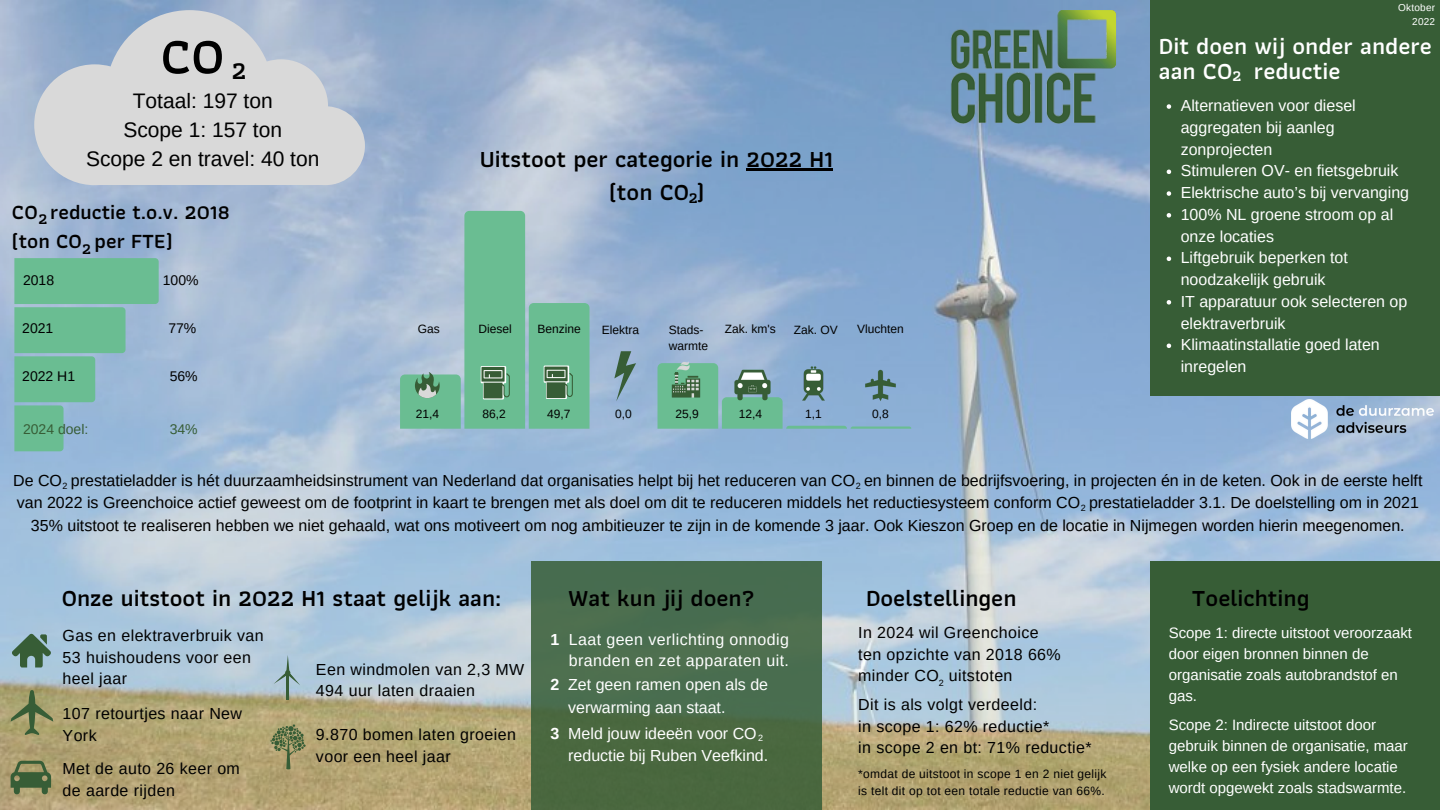
<style>
.page{position:relative;width:1440px;height:810px;background:#fff}
.page>*{position:absolute;margin:0;border:0;box-sizing:border-box;transform-origin:0 0}
.t1{font:600 52px "Athiti";color:#000}
.t2{font:600 24px/33px "Athiti";color:#000;text-align:center}
.t3{font:600 24px/24.9px "Athiti";color:#fff}
.t4{font:21px/29.2px "Arimo";color:#000;text-align:center}
.t5{font:600 21px/29.2px "Athiti";color:#000}
.t6{font:16px/22.1px "Arimo";color:#000;text-align:center}
.t7{font:16px/21.8px "Arimo";color:#fff}
.t8{font:16px/21.4px "Arimo";letter-spacing:.025em;color:#000}
.t9{font:16px/21.4px "Arimo";letter-spacing:.025em;color:#fff}
.t10{font:600 16px "Athiti";color:#000}
.t11{font:700 16px "Arimo";color:#fff}
.t12{font:15px/21px "Arimo";color:#fff}
.t13{font:14px "Arimo";color:#000}
.t14{font:14px "Arimo";color:#375d36}
.t15{font:12px/16.1px "Arimo";letter-spacing:.025em;color:#000}
.t16{font:12px/16.5px "Arimo";color:#000}
.t17{font:10px/13.3px "Arimo";letter-spacing:.025em;color:#fff;text-align:right}
.t18{font:9px "Arimo";color:#000}
.t19{font:9px "Arimo";color:#fff}
.s1{font-weight:700}
</style>
<div class="page">
<img style="left:0;top:0;width:1440px;height:810px">
<div style="left:1150px;top:0;width:290px;height:395px;background:#375d36"></div>
<svg style="left:34px;top:10px;width:331px;height:175px;background:#c8ced6"></svg>
<svg style="left:14px;top:258px;width:145px;height:193px;background:#7bbbab"></svg>
<div style="left:531px;top:562px;width:291px;height:248px;background:linear-gradient(to right,#4b6b48,#496b49)"></div>
<svg style="left:658px;top:363px;width:253px;height:66px;background:#7eb5b9"></svg>
<svg style="left:12px;top:634px;width:39px;height:34px"></svg>
<svg style="left:11px;top:690px;width:42px;height:45px;background:#8d9060"></svg>
<hr style="left:287px;top:673px;width:2px;height:27px;background:#375d36">
<svg style="left:273px;top:655px;width:28px;height:31px"></svg>
<svg style="left:270px;top:724px;width:36px;height:45px;background:#919062"></svg>
<svg style="left:11px;top:761px;width:40px;height:33px"></svg>
<svg style="left:400px;top:211px;width:190px;height:218px;background:#86bcac"></svg>
<svg style="left:614px;top:351px;width:22px;height:50px"></svg>
<img style="left:1292px;top:400px;width:142px;height:39px">
<div style="left:1150px;top:562px;width:290px;height:248px;background:#375d36"></div>
<img style="left:893px;top:0;width:279px;height:137px">
<img style="left:730px;top:363px;width:45px;height:44px">
<img style="left:793px;top:362px;width:42px;height:42px">
<img style="left:861px;top:366px;width:39px;height:38px">
<img style="left:664px;top:357px;width:44px;height:44px">
<hr style="left:747px;top:169px;width:86px;height:2px;background:#000">
<svg style="left:1167px;top:104px;width:4px;height:5px"></svg>
<svg style="left:1167px;top:170px;width:4px;height:4px"></svg>
<svg style="left:1167px;top:191px;width:4px;height:5px"></svg>
<svg style="left:1167px;top:213px;width:4px;height:5px"></svg>
<svg style="left:1167px;top:257px;width:4px;height:4px"></svg>
<svg style="left:1167px;top:300px;width:4px;height:5px"></svg>
<svg style="left:1167px;top:344px;width:4px;height:4px"></svg>
<h1 class="t1" style="left:161px;top:14px;width:87px">CO<sub>2</sub></h1>
<h3 class="t4" style="left:86px;top:86px;width:235px">Totaal: 197 ton<br>Scope 1: 157 ton<br>Scope 2 en travel: 40 ton</h3>
<h3 class="t5" style="left:12px;top:197px;width:219px">CO reductie t.o.v. 2018 (ton CO per FTE)</h3>
<p class="t10" style="left:38px;top:206px;width:11px">2</p>
<p class="t10" style="left:82px;top:236px;width:11px">2</p>
<p class="t13" style="left:23px;top:273px;width:33px">2018</p>
<p class="t13" style="left:22px;top:320px;width:33px">2021</p>
<p class="t13" style="left:22px;top:368px;width:54px">2022 H1</p>
<p class="t13" style="left:163px;top:273px;width:37px">100%</p>
<p class="t13" style="left:168px;top:320px;width:30px">77%</p>
<p class="t13" style="left:170px;top:368px;width:30px">56%</p>
<p class="t14" style="left:23px;top:421px;width:67px">2024 doel:</p>
<p class="t14" style="left:170px;top:421px;width:30px">34%</p>
<h2 class="t2" style="left:480px;top:142px;width:355px">Uitstoot per categorie in 2022 H1 (ton CO )</h2>
<p class="t10" style="left:689px;top:185px;width:11px">2</p>
<p class="t15" style="left:478px;top:321px;width:35px">Diesel</p>
<p class="t16" style="left:538px;top:321px;width:45px">Benzine</p>
<p class="t15" style="left:418px;top:321px;width:23px">Gas</p>
<p class="t16" style="left:602px;top:321px;width:39px">Elektra</p>
<p class="t16" style="left:669px;top:321px;width:41px">Stads&shy;warmte</p>
<p class="t15" style="left:725px;top:321px;width:52px">Zak. km's</p>
<p class="t15" style="left:794px;top:322px;width:45px">Zak. OV</p>
<p class="t16" style="left:857px;top:321px;width:48px">Vluchten</p>
<p class="t15" style="left:416px;top:406px;width:25px">21,4</p>
<p class="t15" style="left:483px;top:406px;width:25px">86,2</p>
<p class="t15" style="left:547px;top:406px;width:25px">49,7</p>
<p class="t15" style="left:615px;top:406px;width:18px">0,0</p>
<p class="t15" style="left:805px;top:406px;width:18px">1,1</p>
<p class="t15" style="left:675px;top:406px;width:25px">25,9</p>
<p class="t15" style="left:739px;top:406px;width:25px">12,4</p>
<p class="t15" style="left:872px;top:406px;width:18px">0,8</p>
<p class="t17" style="left:1398px;top:1px;width:39px">Oktober<br>2022</p>
<h2 class="t3" style="left:1159px;top:33px;width:275px">Dit doen wij onder andere aan CO<sub>2</sub> reductie</h2>
<p class="t7" style="left:1181px;top:95px;width:230px">Alternatieven voor diesel aggregaten bij aanleg zonprojecten<br>Stimuleren OV- en fietsgebruik<br>Elektrische auto’s bij vervanging<br>100% NL groene stroom op al onze locaties<br>Liftgebruik beperken tot noodzakelijk gebruik<br>IT apparatuur ook selecteren op elektraverbruik<br>Klimaatinstallatie goed laten inregelen</p>
<p class="t6" style="left:13px;top:470px;width:1411px">De CO prestatieladder is hét duurzaamheidsinstrument van Nederland dat organisaties helpt bij het reduceren van CO en binnen de bedrijfsvoering, in projecten én in de keten. Ook in de eerste helft van 2022 is Greenchoice actief geweest om de footprint in kaart te brengen met als doel om dit te reduceren middels het reductiesysteem conform CO prestatieladder 3.1. De doelstelling om in 2021<br>35% uitstoot te realiseren hebben we niet gehaald, wat ons motiveert om nog ambitieuzer te zijn in de komende 3 jaar. Ook Kieszon Groep en de locatie in Nijmegen worden hierin meegenomen.</p>
<p class="t18" style="left:63px;top:481px;width:7px">2</p>
<p class="t18" style="left:856px;top:481px;width:7px">2</p>
<p class="t18" style="left:1081px;top:503px;width:7px">2</p>
<h2 class="t2" style="left:62px;top:581px;width:441px">Onze uitstoot in 2022 H1 staat gelijk aan:</h2>
<h2 class="t2" style="left:568px;top:581px;width:188px">Wat kun jij doen?</h2>
<p class="t11" style="left:550px;top:631px;width:10px">1</p>
<p class="t7" style="left:568px;top:674px;width:202px;line-height:22.3px;text-indent:-18px"><span class="s1">2</span> Zet geen ramen open als de verwarming aan staat.</p>
<p class="t11" style="left:550px;top:724px;width:10px">3</p>
<p class="t8" style="left:63px;top:625px;width:203px">Gas en elektraverbruik van<br>53 huishoudens voor een heel jaar</p>
<p class="t8" style="left:63px;top:703px;width:181px">107 retourtjes naar New<br>York</p>
<p class="t8" style="left:63px;top:758px;width:179px">Met de auto 26 keer om de aarde rijden</p>
<p class="t9" style="left:569px;top:629px;width:222px">Laat geen verlichting onnodig branden en zet apparaten uit.</p>
<p class="t8" style="left:316px;top:658px;width:210px">Een windmolen van 2,3 MW<br>494 uur laten draaien</p>
<p class="t8" style="left:316px;top:724px;width:201px">9.870 bomen laten groeien voor een heel jaar</p>
<p class="t7" style="left:568px;top:722px;width:202px;line-height:22.3px">Meld jouw ideeën voor CO reductie bij Ruben Veefkind.</p>
<p class="t19" style="left:758px;top:733px;width:7px">2</p>
<h2 class="t2" style="left:866px;top:581px;width:152px">Doelstellingen</h2>
<p class="t8" style="left:858px;top:622px;width:204px">In 2024 wil Greenchoice ten opzichte van 2018 66% minder CO uitstoten</p>
<p class="t8" style="left:858px;top:694px;width:235px">Dit is als volgt verdeeld:<br>in scope 1: 62% reductie*<br>in scope 2 en bt: 71% reductie*</p>
<p class="t15" style="left:858px;top:766px;width:250px">*omdat de uitstoot in scope 1 en 2 niet gelijk is telt dit op tot een totale reductie van 66%.</p>
<p class="t18" style="left:939px;top:678px;width:7px">2</p>
<h2 class="t2" style="left:1192px;top:581px;width:119px">Toelichting</h2>
<p class="t12" style="left:1169px;top:622px;width:245px">Scope 1: directe uitstoot veroorzaakt door eigen bronnen binnen de organisatie zoals autobrandstof en gas.</p>
<p class="t12" style="left:1169px;top:714px;width:241px">Scope 2: Indirecte uitstoot door gebruik binnen de organisatie, maar welke op een fysiek andere locatie wordt opgewekt zoals stadswarmte.</p>
</div>
